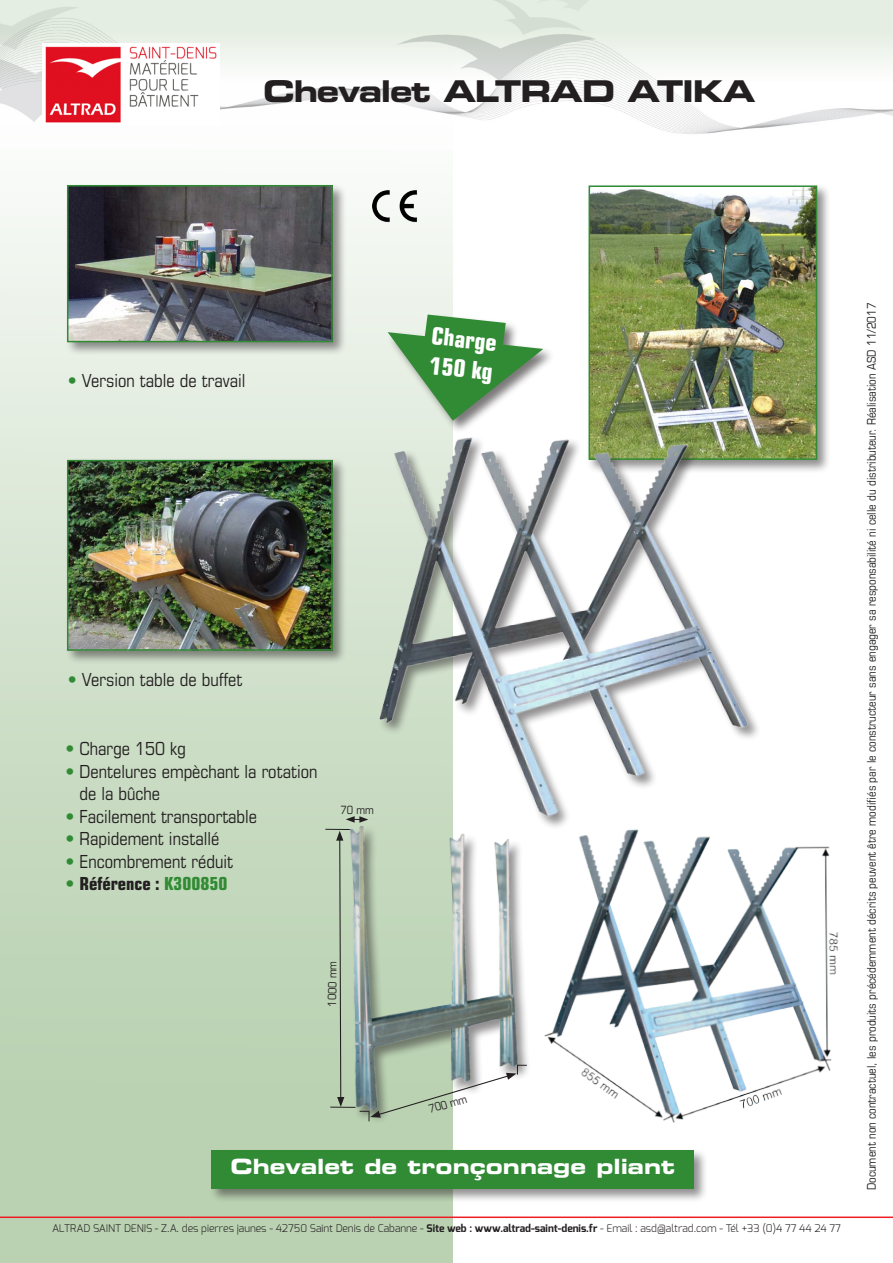
<style>
.page{position:relative;width:893px;height:1263px;background:#fff}
.page>*{position:absolute;margin:0;border:0;box-sizing:border-box;transform-origin:0 0}
.t1{font:30px "Eurostile Bold Extended Two";letter-spacing:-.04em;color:#231f20}
.t2{font:700 condensed 24px "Eurostile";color:#fff}
.t3{font:21px "Eurostile Bold Extended Two";color:#fff}
.t4{font:condensed 18px/22.5px "Eurostile";color:#231f20}
.t5{font:700 condensed 18px "Eurostile";color:#231f20}
.t6{font:condensed 12px "Eurostile";color:#231f20}
.t7{font:condensed 11.4px "Eurostile";color:#231f20}
.t8{font:300 10.5px "Exo";color:#231f20}
.s1{color:#318b34}
.s2{font-weight:400;color:#318b34}
.s3{font-weight:700}
</style>
<div class="page">
<div style="left:0;top:57px;width:453px;height:1206px;background:linear-gradient(to bottom,#fafcf9,#afcba6)"></div>
<img style="left:0;top:0;width:893px;height:148px">
<img style="left:43px;top:44px;width:177px;height:82px">
<hr style="left:0;top:1216px;width:893px;height:2px;background:#ee1d23">
<div style="left:586px;top:183px;width:245px;height:291px;background:#231f20;opacity:.5"></div>
<img style="left:592px;top:188px;width:222px;height:269px">
<div style="left:589px;top:185px;width:228px;height:275px;border:2px solid #318b34"></div>
<img style="left:367px;top:185px;width:58px;height:45px">
<div style="left:387px;top:313px;width:169px;height:121px;background:#231f20;opacity:.6"></div>
<svg style="left:388px;top:314px;width:155px;height:94px"></svg>
<div style="left:209px;top:1148px;width:499px;height:55px;background:#231f20;opacity:.5"></div>
<div style="left:212px;top:1150px;width:482px;height:38px;background:#318b34"></div>
<img style="left:313px;top:408px;width:479px;height:435px">
<div style="left:65px;top:458px;width:282px;height:207px;background:#231f20;opacity:.5"></div>
<img style="left:70px;top:463px;width:260px;height:185px">
<div style="left:67px;top:460px;width:266px;height:191px;border:2px solid #318b34"></div>
<div style="left:65px;top:183px;width:282px;height:174px;background:#231f20;opacity:.5"></div>
<img style="left:70px;top:188px;width:260px;height:151px">
<div style="left:67px;top:185px;width:266px;height:157px;border:2px solid #318b34"></div>
<img style="left:535px;top:824px;width:304px;height:299px">
<img style="left:331px;top:814px;width:199px;height:256px">
<svg style="left:346px;top:816px;width:22px;height:7px"></svg>
<svg style="left:325px;top:829px;width:202px;height:292px"></svg>
<p class="t1" style="left:263px;top:70px;width:494px">Chevalet ALTRAD ATIKA</p>
<p class="t4" style="left:68px;top:369px;width:179px"><span class="s1">•</span> Version table de travail</p>
<p class="t2" style="left:433px;top:321px;width:67px;rotate:6deg">Charge</p>
<p class="t2" style="left:431px;top:350px;width:65px;rotate:6deg">150 kg</p>
<p class="t4" style="left:68px;top:668px;width:176px"><span class="s1">•</span> Version table de buffet</p>
<p class="t4" style="left:65px;top:737px;width:122px"><span class="s1">•</span> Charge 150 kg</p>
<p class="t4" style="left:79px;top:760px;width:239px;text-indent:-14px"><span class="s1">•</span> Dentelures empèchant la rotation de la bûche</p>
<p class="t4" style="left:65px;top:805px;width:193px"><span class="s1">•</span> Facilement transportable</p>
<p class="t4" style="left:65px;top:827px;width:155px"><span class="s1">•</span> Rapidement installé</p>
<p class="t4" style="left:65px;top:850px;width:169px"><span class="s1">•</span> Encombrement réduit</p>
<p class="t5" style="left:65px;top:873px;width:164px"><span class="s2">•</span> Référence : <span class="s1">K300850</span></p>
<p class="t7" style="left:341px;top:803px;width:35px;rotate:1deg">70 mm</p>
<p class="t7" style="left:325px;top:1006px;width:47px;rotate:-89deg">1000 mm</p>
<p class="t7" style="left:427px;top:1103px;width:41px;rotate:-17deg">700 mm</p>
<p class="t3" style="left:231px;top:1151px;width:446px">Chevalet de tronçonnage pliant</p>
<p class="t8" style="left:52px;top:1222px;width:790px">ALTRAD SAINT DENIS - Z.A. des pierres jaunes - 42750 Saint Denis de Cabanne - <span class="s3">Site web : www.altrad-saint-denis.fr</span> - Email : asd@altrad.com - Tél +33 (0)4 77 44 24 77</p>
<p class="t6" style="left:864px;top:1190px;width:889px;rotate:-90deg">Document non contractuel, les produits précédemment décrits peuvent être modifiés par le constructeur sans engager sa responsabilité ni celle du distributeur. Réalisation ASD 11/2017</p>
</div>
